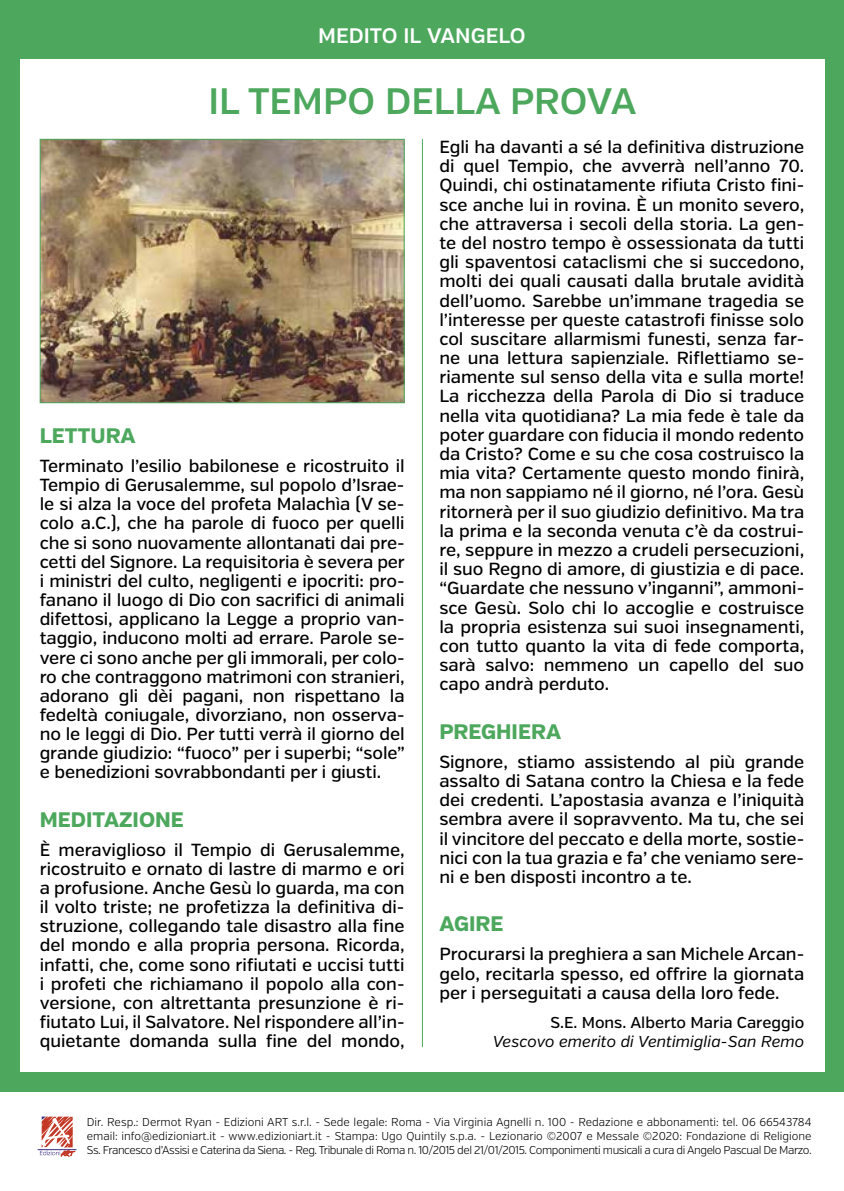
<style>
.page{position:relative;width:844px;height:1191px;background:#fff}
.page>*{position:absolute;margin:0;border:0;box-sizing:border-box;transform-origin:0 0}
.t1{font:600 36.75px "Verb";color:#4da85e}
.t2{font:800 21px "Verb";color:#4da85e}
.t3{font:600 21px "Verb";color:#fff}
.t4{font:500 17.5px/19.2px "Verb";color:#000;text-align:justify}
.t5{font:italic 15.75px "Verb";color:#000}
.t6{font:500 15.75px "Verb";color:#000}
.t7{font:300 11.38px/14px "Verb";letter-spacing:-.04em;color:#000;text-align:justify}
</style>
<div class="page">
<div style="left:0;top:0;width:843px;height:1091px;background:#4da85e"></div>
<div style="left:20px;top:60px;width:803px;height:1011px;background:#fff"></div>
<img style="left:42px;top:141px;width:360px;height:260px">
<div style="left:40px;top:139px;width:364px;height:264px;border:1px solid #4da85e"></div>
<hr style="left:422px;top:139px;width:1px;height:908px;background:#4da85e">
<hr style="left:38px;top:1149px;width:38px;height:1px;background:#392d82">
<svg style="left:40px;top:1116px;width:36px;height:40px"></svg>
<p class="t3" style="left:318px;top:23px;width:209px">MEDITO IL VANGELO</p>
<h1 class="t1" style="left:208px;top:79px;width:429px">IL TEMPO DELLA PROVA</h1>
<p class="t2" style="left:40px;top:423px;width:97px">LETTURA</p>
<p class="t4" style="left:40px;top:456px;width:366px">Terminato l’esilio babilonese e ricostruito il Tempio di Gerusalemme, sul popolo d’Israe&shy;le si alza la voce del profeta Malachìa (V se&shy;colo a.C.), che ha parole di fuoco per quelli che si sono nuovamente allontanati dai pre&shy;cetti del Signore. La requisitoria è severa per i ministri del culto, negligenti e ipocriti: pro&shy;fanano il luogo di Dio con sacrifici di animali difettosi, applicano la Legge a proprio van&shy;taggio, inducono molti ad errare. Parole se&shy;vere ci sono anche per gli immorali, per colo&shy;ro che contraggono matrimoni con stranieri, adorano gli dèi pagani, non rispettano la fedeltà coniugale, divorziano, non osserva&shy;no le leggi di Dio. Per tutti verrà il giorno del grande giudizio: “fuoco” per i superbi; “sole” e benedizioni sovrabbondanti per i giusti.</p>
<p class="t2" style="left:40px;top:806px;width:146px">MEDITAZIONE</p>
<p class="t4" style="left:40px;top:840px;width:366px">È meraviglioso il Tempio di Gerusalemme, ricostruito e ornato di lastre di marmo e ori a profusione. Anche Gesù lo guarda, ma con il volto triste; ne profetizza la definitiva di&shy;struzione, collegando tale disastro alla fine del mondo e alla propria persona. Ricorda, infatti, che, come sono rifiutati e uccisi tutti i profeti che richiamano il popolo alla con&shy;versione, con altrettanta presunzione è ri&shy;fiutato Lui, il Salvatore. Nel rispondere all’in&shy;quietante domanda sulla fine del mondo,</p>
<p class="t4" style="left:439px;top:137px;width:366px">Egli ha davanti a sé la definitiva distruzione di quel Tempio, che avverrà nell’anno 70.<br>Quindi, chi ostinatamente rifiuta Cristo fini&shy;sce anche lui in rovina. È un monito severo, che attraversa i secoli della storia. La gen&shy;te del nostro tempo è ossessionata da tutti gli spaventosi cataclismi che si succedono, molti dei quali causati dalla brutale avidità dell’uomo. Sarebbe un’immane tragedia se l’interesse per queste catastrofi finisse solo col suscitare allarmismi funesti, senza far&shy;ne una lettura sapienziale. Riflettiamo se&shy;riamente sul senso della vita e sulla morte!<br>La ricchezza della Parola di Dio si traduce nella vita quotidiana? La mia fede è tale da poter guardare con fiducia il mondo redento da Cristo? Come e su che cosa costruisco la mia vita? Certamente questo mondo finirà, ma non sappiamo né il giorno, né l’ora. Gesù ritornerà per il suo giudizio definitivo. Ma tra la prima e la seconda venuta c’è da costrui&shy;re, seppure in mezzo a crudeli persecuzioni, il suo Regno di amore, di giustizia e di pace. “Guardate che nessuno v’inganni”, ammoni&shy;sce Gesù. Solo chi lo accoglie e costruisce la propria esistenza sui suoi insegnamenti, con tutto quanto la vita di fede comporta, sarà salvo: nemmeno un capello del suo capo andrà perduto.</p>
<p class="t2" style="left:439px;top:718px;width:123px">PREGHIERA</p>
<p class="t4" style="left:439px;top:752px;width:366px">Signore, stiamo assistendo al più grande assalto di Satana contro la Chiesa e la fede dei credenti. L’apostasia avanza e l’iniquità sembra avere il sopravvento. Ma tu, che sei il vincitore del peccato e della morte, sostie&shy;nici con la tua grazia e fa’ che veniamo sere&shy;ni e ben disposti incontro a te.</p>
<p class="t2" style="left:439px;top:911px;width:66px">AGIRE</p>
<p class="t4" style="left:439px;top:945px;width:366px">Procurarsi la preghiera a san Michele Arcan&shy;gelo, recitarla spesso, ed offrire la giornata per i perseguitati a causa della loro fede.</p>
<p class="t6" style="left:550px;top:1013px;width:255px">S.E. Mons. Alberto Maria Careggio</p>
<p class="t5" style="left:492px;top:1032px;width:313px">Vescovo emerito di Ventimiglia-San Remo</p>
<p class="t7" style="left:87px;top:1114px;width:726px">Dir. Resp.: Dermot Ryan - Edizioni ART s.r.l. - Sede legale: Roma - Via Virginia Agnelli n. 100 - Redazione e abbonamenti: tel. 06 66543784 email: info@edizioniart.it - www.edizioniart.it - Stampa: Ugo Quintily s.p.a. - Lezionario ©2007 e Messale ©2020: Fondazione di Religione Ss. Francesco d’Assisi e Caterina da Siena. - Reg. Tribunale di Roma n. 10/2015 del 21/01/2015. Componimenti musicali a cura di Angelo Pascual De Marzo.</p>
</div>
